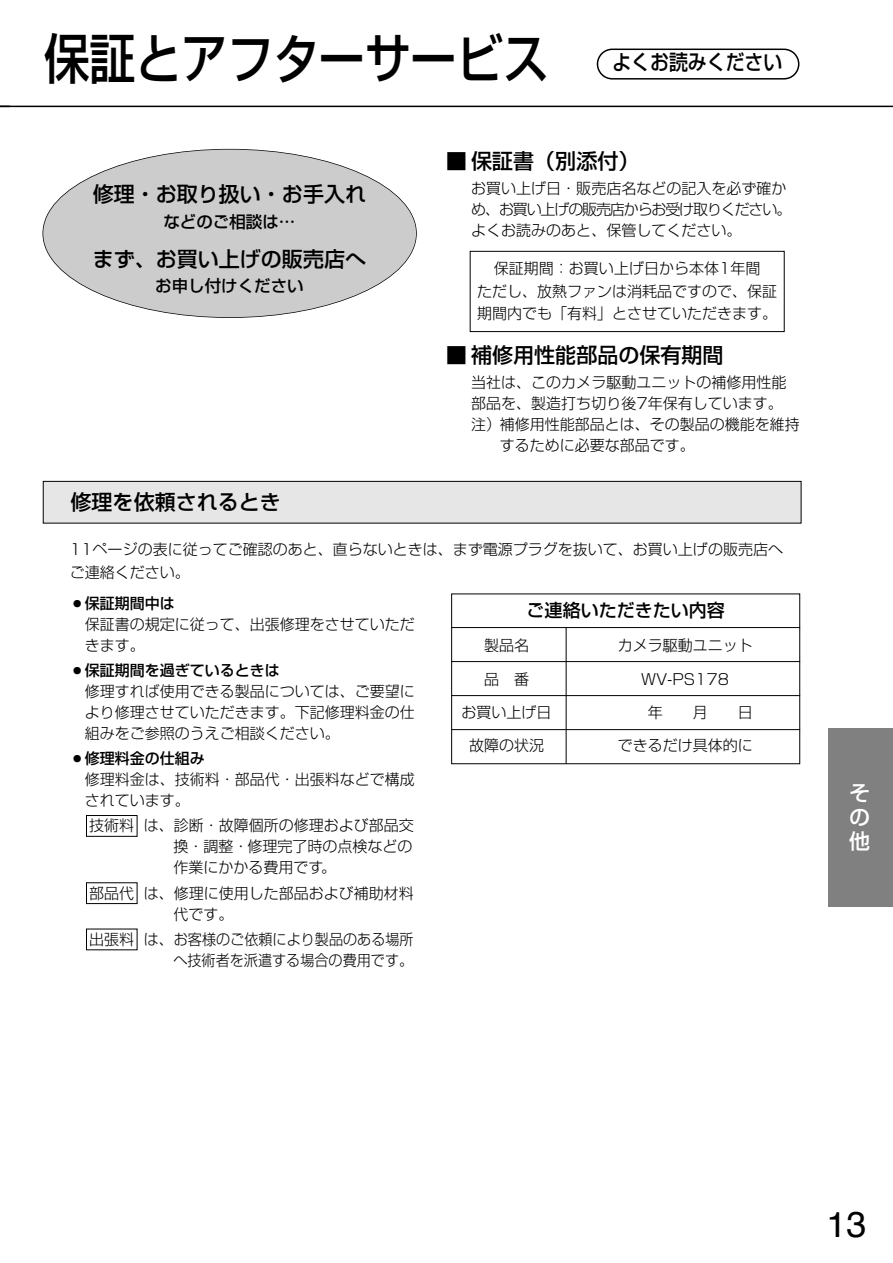
<style>
.page{position:relative;width:893px;height:1263px;background:#fff}
.page>*{position:absolute;margin:0;border:0;box-sizing:border-box;transform-origin:0 0}
.t1{font:500 54px "Shin Go";color:#000;scale:.85 1}
.t2{font:36px "Helvetica";color:#000}
.t3{font:500 21px "Shin Go";color:#000}
.t4{font:500 21px "Shin Go";color:#000;scale:.9 1}
.t5{font:500 21px/24px "Shin Go";color:#fff;text-align:justify}
.t6{font:500 18px "Shin Go";color:#000}
.t7{font:500 16.5px "Shin Go";color:#000}
.t8{font:300 15px/21px "Shin Go";color:#000}
.s1{font-weight:500}
</style>
<div class="page">
<hr style="left:0;top:106px;width:892px;height:1px;background:#000">
<div style="left:828px;top:728px;width:64px;height:179px;background:#808080"></div>
<div style="left:86px;top:883px;width:51px;height:21px;border:1px solid #000"></div>
<div style="left:86px;top:815px;width:51px;height:22px;border:1px solid #000"></div>
<div style="left:44px;top:482px;width:756px;height:41px;background:#e6e6e6"></div>
<div style="left:43px;top:481px;width:758px;height:43px;border:1px solid #000"></div>
<hr style="left:451px;top:627px;width:349px;height:1px;background:#000">
<hr style="left:451px;top:661px;width:349px;height:1px;background:#000">
<hr style="left:451px;top:695px;width:349px;height:1px;background:#000">
<hr style="left:451px;top:729px;width:349px;height:1px;background:#000">
<hr style="left:565px;top:628px;width:1px;height:136px;background:#000">
<svg style="left:596px;top:49px;width:203px;height:31px"></svg>
<div style="left:43px;top:150px;width:373px;height:167px;background:#ccc;border-radius:50%"></div>
<div style="left:470px;top:251px;width:314px;height:81px;border:1px solid #000"></div>
<h1 class="t1" style="left:44px;top:38px;width:596px">保証とアフターサービス</h1>
<h3 class="t4" style="left:612px;top:55px;width:190px">よくお読みください</h3>
<h3 class="t3" style="left:93px;top:186px;width:275px">修理・お取り扱い・お手入れ</h3>
<p class="t7" style="left:163px;top:215px;width:134px">などのご相談は…</p>
<h3 class="t3" style="left:93px;top:251px;width:274px">まず、お買い上げの販売店へ</h3>
<p class="t7" style="left:155px;top:280px;width:150px">お申し付けください</p>
<h3 class="t3" style="left:71px;top:494px;width:212px">修理を依頼されるとき</h3>
<h3 class="t3" style="left:446px;top:153px;width:195px">■ 保証書（別添付）</h3>
<p class="t8" style="left:471px;top:180px;width:321px">お買い上げ日・販売店名などの記入を必ず確かめ、お買い上げの販売店からお受け取りください。よくお読みのあと、保管してください。</p>
<p class="t8" style="left:477px;top:260px;width:301px;line-height:22.5px;text-align:center">保証期間：お買い上げ日から本体1年間<br>ただし、放熱ファンは消耗品ですので、保証期間内でも「有料」とさせていただきます。</p>
<h3 class="t3" style="left:446px;top:347px;width:279px">■ 補修用性能部品の保有期間</h3>
<p class="t8" style="left:471px;top:374px;width:317px">当社は、このカメラ駆動ユニットの補修用性能</p>
<p class="t8" style="left:471px;top:395px;width:313px">部品を、製造打ち切り後7年保有しています。</p>
<p class="t8" style="left:471px;top:416px;width:330px">注）補修用性能部品とは、その製品の機能を維持</p>
<p class="t8" style="left:500px;top:437px;width:196px">するために必要な部品です。</p>
<p class="t8" style="left:70px;top:540px;width:714px;line-height:22.5px">11ページの表に従ってご確認のあと、直らないときは、まず電源プラグを抜いて、お買い上げの販売店へご連絡ください。</p>
<p class="t8" style="left:85px;top:594px;width:331px;text-indent:-15px">○<span class="s1">保証期間中は<br></span>保証書の規定に従って、出張修理をさせていただきます。</p>
<p class="t8" style="left:85px;top:662px;width:331px;text-indent:-15px">○<span class="s1">保証期間を過ぎているときは<br></span>修理すれば使用できる製品については、ご要望により修理させていただきます。下記修理料金の仕組みをご参照のうえご相談ください。</p>
<p class="t8" style="left:85px;top:750px;width:331px;text-indent:-15px">○<span class="s1">修理料金の仕組み<br></span>修理料金は、技術料・部品代・出張料などで構成されています。</p>
<p class="t8" style="left:173px;top:817px;width:242px;text-align:justify;text-indent:-30px">は、診断・故障個所の修理および部品交換・調整・修理完了時の点検などの作業にかかる費用です。</p>
<p class="t8" style="left:173px;top:884px;width:242px;text-indent:-30px">は、修理に使用した部品および補助材料代です。</p>
<p class="t8" style="left:144px;top:931px;width:271px;text-align:right">は、お客様のご依頼により製品のある場所へ技術者を派遣する場合の費用です。</p>
<p class="t6" style="left:526px;top:604px;width:199px">ご連絡いただきたい内容</p>
<p class="t8" style="left:484px;top:637px;width:46px">製品名</p>
<p class="t8" style="left:484px;top:670px;width:46px">品　番</p>
<p class="t8" style="left:461px;top:704px;width:91px">お買い上げ日</p>
<p class="t8" style="left:469px;top:737px;width:76px">故障の状況</p>
<p class="t8" style="left:617px;top:637px;width:136px">カメラ駆動ユニット</p>
<p class="t8" style="left:641px;top:670px;width:90px">WV-PS178</p>
<p class="t8" style="left:617px;top:737px;width:136px">できるだけ具体的に</p>
<p class="t8" style="left:89px;top:817px;width:46px">技術料</p>
<p class="t8" style="left:89px;top:885px;width:46px">部品代</p>
<p class="t8" style="left:89px;top:931px;width:46px">出張料</p>
<h3 class="t5" style="left:849px;top:783px;width:22px">その他</h3>
<h2 class="t2" style="left:826px;top:1209px;width:42px">13</h2>
</div>
